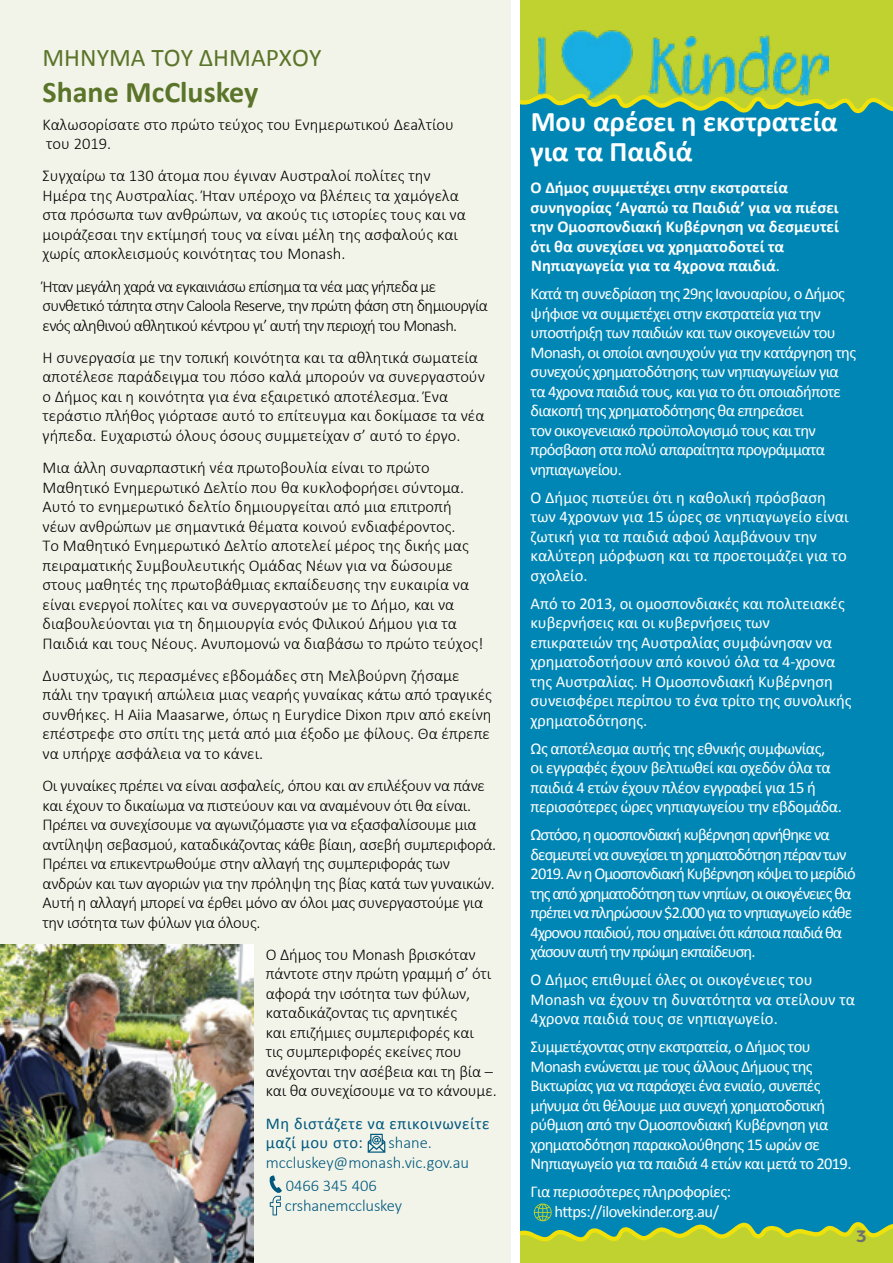
<style>
.page{position:relative;width:893px;height:1263px;background:#fff}
.page>*{position:absolute;margin:0;border:0;box-sizing:border-box;transform-origin:0 0}
.t1{font:700 30px "Calibri";color:#5a7429}
.t2{font:700 28.5px/30px "Calibri";color:#fff}
.t3{font:25.5px "Calibri";color:#5a7429}
.t4{font:300 16.5px/19.5px "Calibri";color:#000}
.t5{font:16.5px/19.5px "Calibri";letter-spacing:-.04em;color:#fff}
.t6{font:300 16.5px/19.5px "Calibri";letter-spacing:-.02em;color:#000}
.t7{font:16.5px/19.5px "Calibri";letter-spacing:-.06em;color:#fff}
.t8{font:16.5px/19.5px "Calibri";color:#fff}
.t9{font:16.5px/19.5px "Calibri";letter-spacing:-.01em;color:#fff}
.t10{font:300 16.5px/19.5px "Calibri";letter-spacing:-.04em;color:#000}
.t11{font:700 16.5px/19.5px "Calibri";color:#fff}
.t12{font:300 16.5px/19.5px "Calibri";color:#00587e}
.t13{font:16.5px/19.5px "Calibri";letter-spacing:.03em;color:#00587e}
.t14{font:700 16.5px "Filson Soft";color:#6d6e71}
.s1{font-weight:400}
</style>
<div class="page">
<div style="left:0;top:0;width:510px;height:1263px;background:#f3f4e9"></div>
<div style="left:521px;top:95px;width:372px;height:1168px;background:#0086b4"></div>
<svg style="left:368px;top:1134px;width:17px;height:19px"></svg>
<svg style="left:269px;top:1175px;width:13px;height:40px"></svg>
<svg style="left:520px;top:1203px;width:373px;height:60px"></svg>
<svg style="left:520px;top:0;width:373px;height:120px"></svg>
<img style="left:538px;top:23px;width:291px;height:83px">
<img style="left:0;top:944px;width:253px;height:319px">
<h1 class="t3" style="left:43px;top:42px;width:280px">ΜΗΝΥΜΑ ΤΟΥ ΔΗΜΑΡΧΟΥ</h1>
<h1 class="t1" style="left:43px;top:73px;width:217px">Shane McCluskey</h1>
<p class="t4" style="left:43px;top:114px;width:413px">Καλωσορίσατε στο πρώτο τεύχος του Ενημερωτικού Δεaλτίου του 2019.</p>
<p class="t4" style="left:43px;top:166px;width:425px">Συγχαίρω τα 130 άτομα που έγιναν Αυστραλοί πολίτες την Ημέρα της Αυστραλίας. Ήταν υπέροχο να βλέπεις τα χαμόγελα στα πρόσωπα των ανθρώπων, να ακούς τις ιστορίες τους και να μοιράζεσαι την εκτίμησή τους να είναι μέλη της ασφαλούς και χωρίς αποκλεισμούς κοινότητας του Monash.</p>
<p class="t10" style="left:43px;top:276px;width:447px">Ήταν μεγάλη χαρά να εγκαινιάσω επίσημα τα νέα μας γήπεδα με συνθετικό τάπητα στην Caloola Reserve, την πρώτη φάση στη δημιουργία ενός αληθινού αθλητικού κέντρου γι’ αυτή την περιοχή του Monash.</p>
<p class="t4" style="left:43px;top:347px;width:444px">Η συνεργασία με την τοπική κοινότητα και τα αθλητικά σωματεία αποτέλεσε παράδειγμα του πόσο καλά μπορούν να συνεργαστούν ο Δήμος και η κοινότητα για ένα εξαιρετικό αποτέλεσμα. Ένα τεράστιο πλήθος γιόρτασε αυτό το επίτευγμα και δοκίμασε τα νέα γήπεδα. Ευχαριστώ όλους όσους συμμετείχαν σ’ αυτό το έργο.</p>
<p class="t4" style="left:43px;top:458px;width:443px">Μια άλλη συναρπαστική νέα πρωτοβουλία είναι το πρώτο Μαθητικό Ενημερωτικό Δελτίο που θα κυκλοφορήσει σύντομα.<br>Αυτό το ενημερωτικό δελτίο δημιουργείται από μια επιτροπή νέων ανθρώπων με σημαντικά θέματα κοινού ενδιαφέροντος.<br>Το Μαθητικό Ενημερωτικό Δελτίο αποτελεί μέρος της δικής μας πειραματικής Συμβουλευτικής Ομάδας Νέων για να δώσουμε στους μαθητές της πρωτοβάθμιας εκπαίδευσης την ευκαιρία να είναι ενεργοί πολίτες και να συνεργαστούν με το Δήμο, και να διαβουλεύονται για τη δημιουργία ενός Φιλικού Δήμου για τα Παιδιά και τους Νέους. Ανυπομονώ να διαβάσω το πρώτο τεύχος!</p>
<p class="t4" style="left:43px;top:665px;width:451px">Δυστυχώς, τις περασμένες εβδομάδες στη Μελβούρνη ζήσαμε πάλι την τραγική απώλεια μιας νεαρής γυναίκας κάτω από τραγικές συνθήκες. Η Aiia Maasarwe, όπως η Eurydice Dixon πριν από εκείνη επέστρεφε στο σπίτι της μετά από μια έξοδο με φίλους. Θα έπρεπε να υπήρχε ασφάλεια να το κάνει.</p>
<p class="t6" style="left:43px;top:776px;width:455px">Οι γυναίκες πρέπει να είναι ασφαλείς, όπου και αν επιλέξουν να πάνε και έχουν το δικαίωμα να πιστεύουν και να αναμένουν ότι θα είναι.<br>Πρέπει να συνεχίσουμε να αγωνιζόμαστε για να εξασφαλίσουμε μια αντίληψη σεβασμού, καταδικάζοντας κάθε βίαιη, ασεβή συμπεριφορά.<br>Πρέπει να επικεντρωθούμε στην αλλαγή της συμπεριφοράς των ανδρών και των αγοριών για την πρόληψη της βίας κατά των γυναικών.<br>Αυτή η αλλαγή μπορεί να έρθει μόνο αν όλοι μας συνεργαστούμε για την ισότητα των φύλων για όλους.</p>
<p class="t4" style="left:266px;top:944px;width:232px">Ο Δήμος του Monash βρισκόταν πάντοτε στην πρώτη γραμμή σ’ ότι αφορά την ισότητα των φύλων, καταδικάζοντας τις αρνητικές<br>και επιζήμιες συμπεριφορές και<br>τις συμπεριφορές εκείνες που ανέχονται την ασέβεια και τη βία – και θα συνεχίσουμε να το κάνουμε.</p>
<p class="t13" style="left:266px;top:1113px;width:225px">Μη διστάζετε να επικοινωνείτε μαζί μου στο:</p>
<p class="t12" style="left:266px;top:1133px;width:205px;text-indent:123px">shane. mccluskey@monash.vic.gov.au</p>
<p class="t12" style="left:285px;top:1176px;width:119px">0466 345 406 crshanemccluskey</p>
<h2 class="t2" style="left:530px;top:105px;width:309px">Μου αρέσει η εκστρατεία για τα Παιδιά</h2>
<p class="t11" style="left:530px;top:177px;width:310px">Ο Δήμος συμμετέχει στην εκστρατεία συνηγορίας ‘Αγαπώ τα Παιδιά’ για να πιέσει την Ομοσπονδιακή Κυβέρνηση να δεσμευτεί ότι θα συνεχίσει να χρηματοδοτεί τα Νηπιαγωγεία για τα 4χρονα παιδιά<span class="s1">.</span></p>
<p class="t5" style="left:531px;top:283px;width:327px">Κατά τη συνεδρίαση της 29ης Ιανουαρίου, ο Δήμος ψήφισε να συμμετέχει στην εκστρατεία για την υποστήριξη των παιδιών και των οικογενειών του Monash, οι οποίοι ανησυχούν για την κατάργηση της συνεχούς χρηματοδότησης των νηπιαγωγείων για τα 4χρονα παιδιά τους, και για το ότι οποιαδήποτε διακοπή της χρηματοδότησης θα επηρεάσει<br>τον οικογενειακό προϋπολογισμό τους και την πρόσβαση στα πολύ απαραίτητα προγράμματα νηπιαγωγείου.</p>
<p class="t8" style="left:531px;top:487px;width:320px">Ο Δήμος πιστεύει ότι η καθολική πρόσβαση των 4χρονων για 15 ώρες σε νηπιαγωγείο είναι ζωτική για τα παιδιά αφού λαμβάνουν την καλύτερη μόρφωση και τα προετοιμάζει για το σχολείο.</p>
<p class="t9" style="left:531px;top:593px;width:322px">Από το 2013, οι ομοσπονδιακές και πολιτειακές κυβερνήσεις και οι κυβερνήσεις των επικρατειών της Αυστραλίας συμφώνησαν να χρηματοδοτήσουν από κοινού όλα τα 4-χρονα της Αυστραλίας. Η Ομοσπονδιακή Κυβέρνηση συνεισφέρει περίπου το ένα τρίτο της συνολικής χρηματοδότησης.</p>
<p class="t5" style="left:531px;top:738px;width:313px">Ως αποτέλεσμα αυτής της εθνικής συμφωνίας, οι εγγραφές έχουν βελτιωθεί και σχεδόν όλα τα παιδιά 4 ετών έχουν πλέον εγγραφεί για 15 ή περισσότερες ώρες νηπιαγωγείου την εβδομάδα.</p>
<p class="t7" style="left:531px;top:824px;width:327px">Ωστόσο, η ομοσπονδιακή κυβέρνηση αρνήθηκε να δεσμευτεί να συνεχίσει τη χρηματοδότηση πέραν των 2019. Αν η Ομοσπονδιακή Κυβέρνηση κόψει το μερίδιό της από χρηματοδότηση των νηπίων, οι οικογένειες θα πρέπει να πληρώσουν $2.000 για το νηπιαγωγείο κάθε 4χρονου παιδιού, που σημαίνει ότι κάποια παιδιά θα χάσουν αυτή την πρώιμη εκπαίδευση.</p>
<p class="t8" style="left:531px;top:969px;width:326px">Ο Δήμος επιθυμεί όλες οι οικογένειες του<br>Monash να έχουν τη δυνατότητα να στείλουν τα<br>4χρονα παιδιά τους σε νηπιαγωγείο.</p>
<p class="t5" style="left:531px;top:1036px;width:322px">Συμμετέχοντας στην εκστρατεία, ο Δήμος του Monash ενώνεται με τους άλλους Δήμους της Βικτωρίας για να παράσχει ένα ενιαίο, συνεπές μήνυμα ότι θέλουμε μια συνεχή χρηματοδοτική ρύθμιση από την Ομοσπονδιακή Κυβέρνηση για χρηματοδότηση παρακολούθησης 15 ωρών σε Νηπιαγωγείο για τα παιδιά 4 ετών και μετά το 2019.</p>
<p class="t5" style="left:554px;top:1181px;width:178px;text-indent:-24px">Για περισσότερες πληροφορίες: https://ilovekinder.org.au/</p>
<p class="t14" style="left:856px;top:1226px;width:12px">3</p>
</div>
